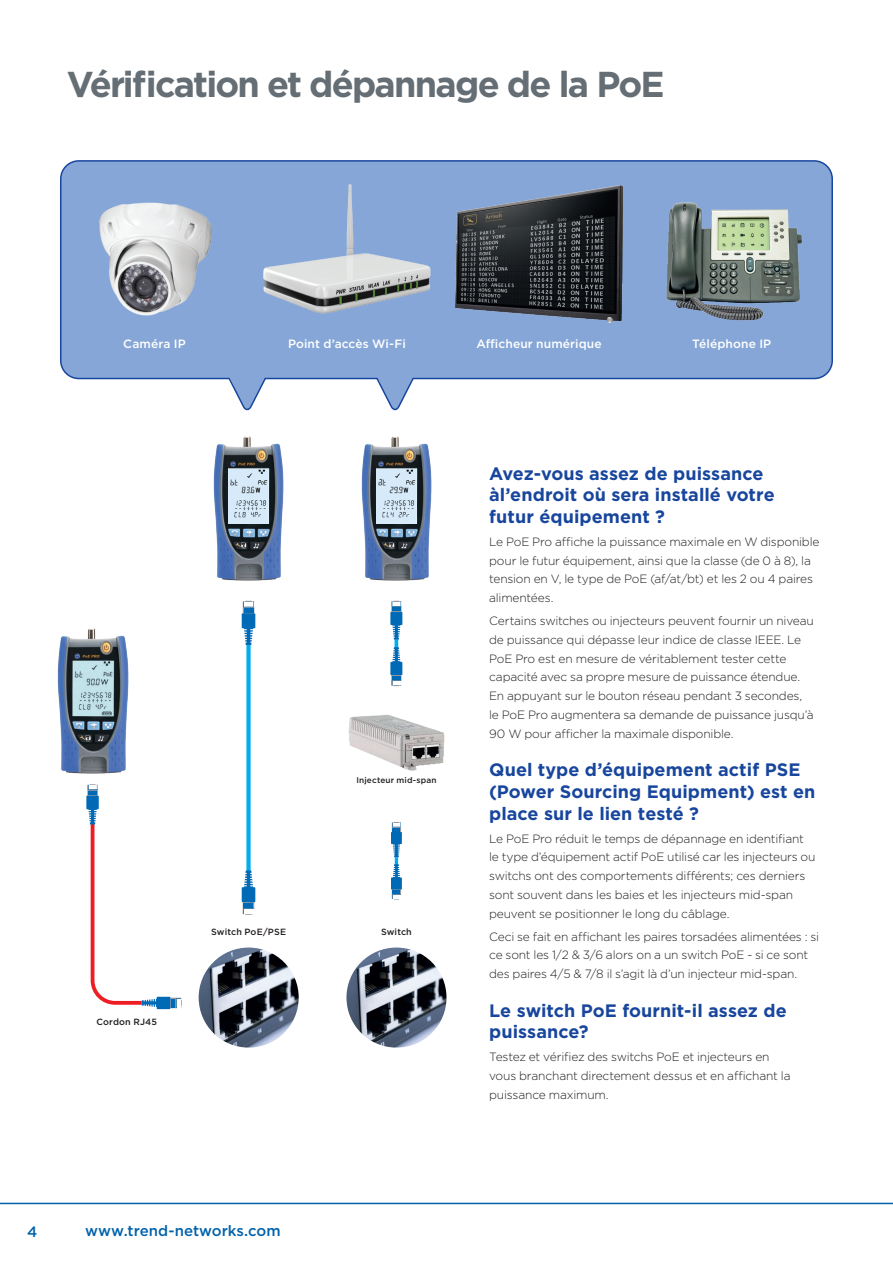
<style>
.page{position:relative;width:893px;height:1263px;background:#fff}
.page>*{position:absolute;margin:0;border:0;box-sizing:border-box;transform-origin:0 0}
.t1{font:700 36px "Gotham";letter-spacing:-.05em;color:#646e74}
.Titles{font:700 18px/21.6px "Gotham";letter-spacing:.005em;color:#18469d}
.t2{font:500 15px "Gotham";color:#0162ab}
.t3{font:300 12px/18.8px "Gotham";letter-spacing:-.015em;color:#231f20}
.t4{font:500 12px "Gotham";letter-spacing:.01em;color:#fff}
.t5{font:500 9px "Gotham";letter-spacing:.015em;color:#231f20}
.t6{font:500 8.25px "Gotham";letter-spacing:.015em;color:#231f20}
</style>
<div class="page">
<div style="left:61px;top:161px;width:771px;height:217px;background:#85a6d6;border-radius:18px"></div>
<div style="left:60px;top:160px;width:773px;height:219px;border:2px solid #18469d;border-radius:18px"></div>
<img style="left:263px;top:184px;width:168px;height:130px">
<div style="left:246px;top:645px;width:5px;height:226px;background:#00aeef"></div>
<img style="left:199px;top:947px;width:100px;height:100px;border-radius:50px">
<img style="left:361px;top:436px;width:71px;height:145px">
<img style="left:213px;top:436px;width:71px;height:145px">
<img style="left:57px;top:628px;width:72px;height:146px">
<svg style="left:242px;top:601px;width:14px;height:44px"></svg>
<img style="left:348px;top:714px;width:97px;height:57px">
<svg style="left:391px;top:822px;width:11px;height:77px"></svg>
<svg style="left:390px;top:601px;width:13px;height:85px"></svg>
<svg style="left:86px;top:784px;width:96px;height:226px"></svg>
<svg style="left:242px;top:870px;width:14px;height:45px"></svg>
<img style="left:99px;top:202px;width:113px;height:114px">
<img style="left:456px;top:185px;width:167px;height:137px">
<svg style="left:216px;top:376px;width:64px;height:35px"></svg>
<svg style="left:364px;top:376px;width:64px;height:35px"></svg>
<img style="left:666px;top:202px;width:136px;height:119px">
<img style="left:346px;top:947px;width:100px;height:100px;border-radius:50px">
<img style="left:229px;top:468px;width:40px;height:55px">
<img style="left:377px;top:468px;width:40px;height:55px">
<hr style="left:0;top:1203px;width:893px;height:1px;background:#0162ab">
<p class="t1" style="left:67px;top:60px;width:599px">Vérification et dépannage de la PoE</p>
<p class="t4" style="left:123px;top:336px;width:64px">Caméra IP</p>
<p class="t4" style="left:288px;top:336px;width:119px">Point d’accès Wi-Fi</p>
<p class="t4" style="left:476px;top:336px;width:127px">Afficheur numérique</p>
<p class="t4" style="left:692px;top:336px;width:81px">Téléphone IP</p>
<p class="t6" style="left:356px;top:775px;width:81px">Injecteur mid-span</p>
<p class="t5" style="left:96px;top:1016px;width:62px">Cordon RJ45</p>
<p class="t5" style="left:211px;top:925px;width:76px">Switch PoE/PSE</p>
<p class="t5" style="left:381px;top:925px;width:32px">Switch</p>
<p class="t2" style="left:27px;top:1222px;width:12px">4</p>
<p class="t2" style="left:85px;top:1221px;width:197px">www.trend-networks.com</p>
<p class="Titles" style="left:489px;top:462px;width:287px">Avez-vous assez de puissance àl’endroit où sera installé votre futur équipement ?</p>
<p class="t3" style="left:489px;top:532px;width:332px">Le PoE Pro affiche la puissance maximale en W disponible pour le futur équipement, ainsi que la classe (de 0 à 8), la tension en V, le type de PoE (af/at/bt) et les 2 ou 4 paires alimentées.</p>
<p class="t3" style="left:489px;top:611px;width:326px">Certains switches ou injecteurs peuvent fournir un niveau de puissance qui dépasse leur indice de classe IEEE. Le PoE Pro est en mesure de véritablement tester cette capacité avec sa propre mesure de puissance étendue.<br>En appuyant sur le bouton réseau pendant 3 secondes, le PoE Pro augmentera sa demande de puissance jusqu’à 90 W pour afficher la maximale disponible.</p>
<p class="Titles" style="left:489px;top:759px;width:328px">Quel type d’équipement actif PSE (Power Sourcing Equipment) est en place sur le lien testé ?</p>
<p class="t3" style="left:489px;top:828px;width:328px">Le PoE Pro réduit le temps de dépannage en identifiant le type d’équipement actif PoE utilisé car les injecteurs ou switchs ont des comportements différents; ces derniers sont souvent dans les baies et les injecteurs mid-span peuvent se positionner le long du câblage.</p>
<p class="t3" style="left:489px;top:926px;width:332px">Ceci se fait en affichant les paires torsadées alimentées : si ce sont les 1/2 &amp; 3/6 alors on a un switch PoE - si ce sont des paires 4/5 &amp; 7/8 il s’agit là d’un injecteur mid-span.</p>
<p class="Titles" style="left:489px;top:999px;width:299px">Le switch PoE fournit-il assez de puissance?</p>
<p class="t3" style="left:489px;top:1047px;width:303px">Testez et vérifiez des switchs PoE et injecteurs en vous branchant directement dessus et en affichant la puissance maximum.</p>
</div>
